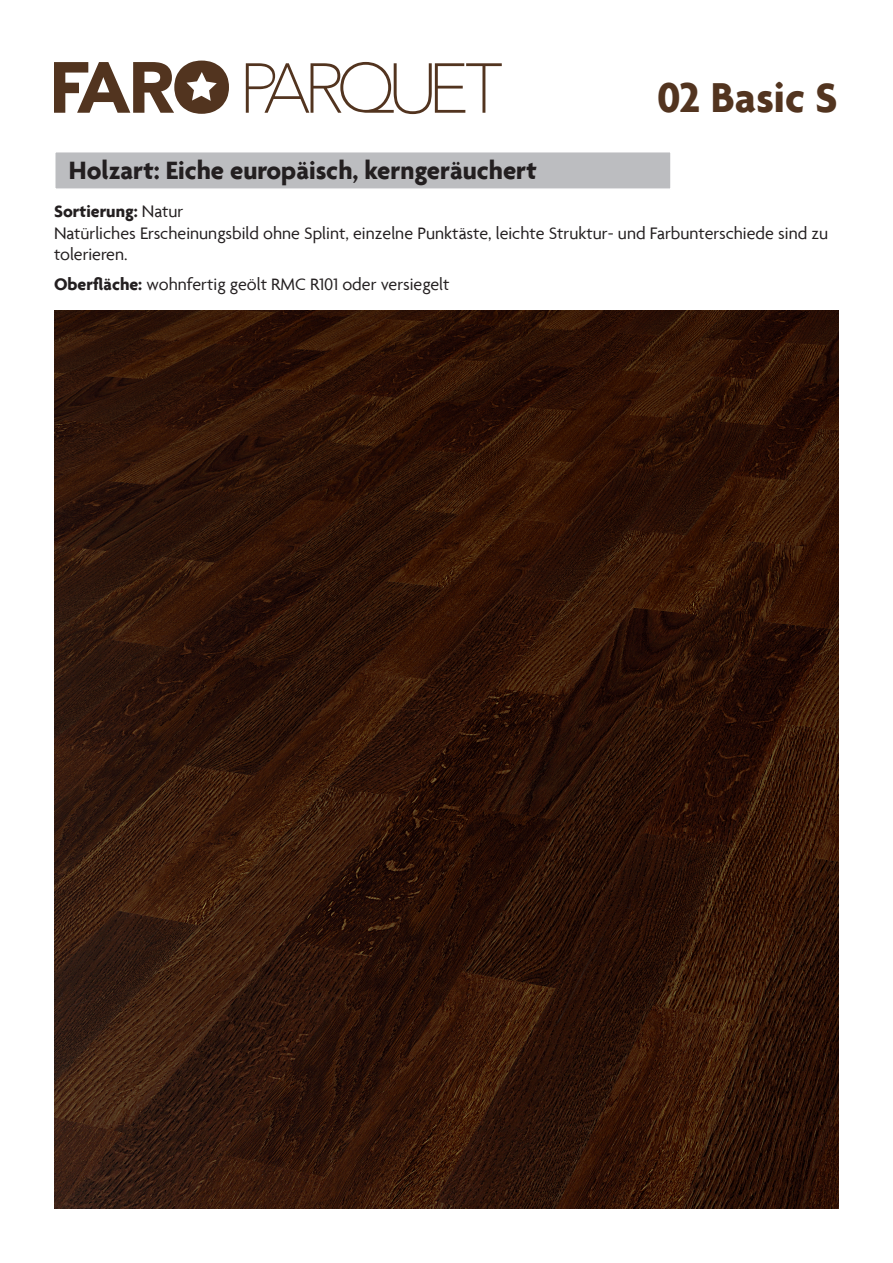
<style>
.page{position:relative;width:893px;height:1263px;background:#fff}
.page>*{position:absolute;margin:0;border:0;box-sizing:border-box;transform-origin:0 0}
.t1{font:700 45px "Agenda";color:#52341f}
.t2{font:700 27px "Agenda";color:#231f20}
.t3{font:18px/21.6px "Agenda";color:#231f20}
.s1{font-weight:700}
</style>
<div class="page">
<img style="left:54px;top:310px;width:785px;height:899px">
<div style="left:54px;top:151px;width:618px;height:39px;background:#bcbdc0;border:2px solid #fff"></div>
<svg style="left:246px;top:62px;width:256px;height:52px"></svg>
<svg style="left:54px;top:61px;width:175px;height:53px"></svg>
<h2 class="t2" style="left:69px;top:154px;width:469px">Holzart: Eiche europäisch, kerngeräuchert</h2>
<h1 class="t1" style="left:657px;top:70px;width:182px">02 Basic S</h1>
<p class="t3" style="left:54px;top:200px;width:776px"><span class="s1">Sortierung:</span> Natur<br>Natürliches Erscheinungsbild ohne Splint, einzelne Punktäste, leichte Struktur- und Farbunterschiede sind zu tolerieren.</p>
<p class="t3" style="left:54px;top:273px;width:397px"><span class="s1">Oberfläche:</span> wohnfertig geölt RMC R101 oder versiegelt</p>
</div>
